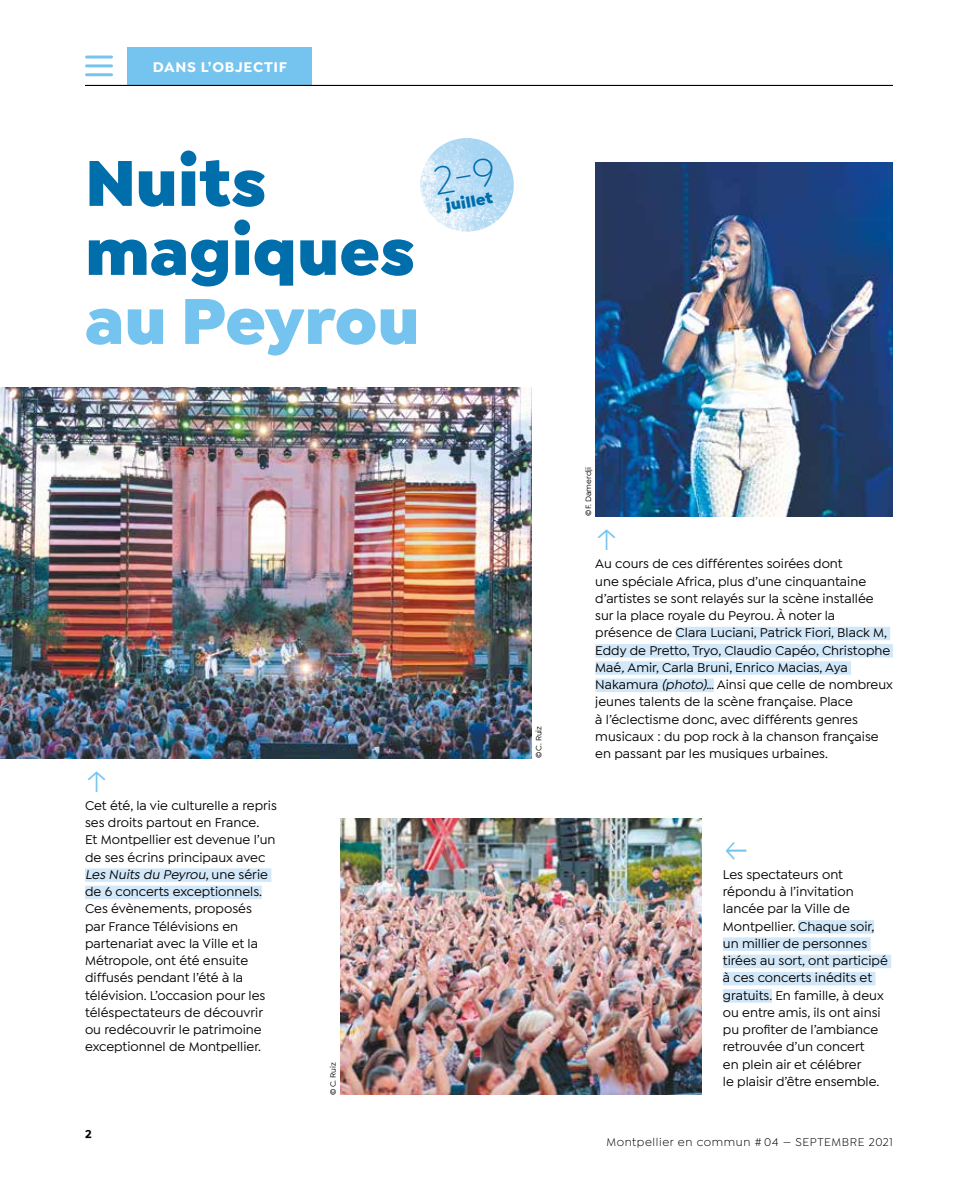
<style>
.page{position:relative;width:978px;height:1191px;background:#fff}
.page>*{position:absolute;margin:0;border:0;box-sizing:border-box;transform-origin:0 0}
.Titre_46pt{font:900 69px/69px "Isidora Sans";color:#006eab}
.t1{font:900 16.5px "Isidora Sans";color:#006eab}
.t2{font:700 15px "Isidora Sans";letter-spacing:.05em;color:#fff}
.Texte_secondaire_-_j{font:500 13.5px/17.2px "Isidora Sans";color:#000}
.t3{font:12px "Isidora Sans";letter-spacing:.05em;color:#000}
.t4{font:700 12px "Isidora Sans";color:#000}
.t5{font:500 8.25px "Isidora Sans";color:#000}
.s1{color:#74c4ef}
.s2{font-style:italic}
</style>
<div class="page">
<img style="left:340px;top:818px;width:362px;height:276px">
<img style="left:0;top:387px;width:531px;height:371px">
<img style="left:595px;top:163px;width:298px;height:353px">
<div style="left:85px;top:868px;width:186px;height:14px;background:#d2e8f9"></div>
<div style="left:85px;top:885px;width:177px;height:14px;background:#d2e8f9"></div>
<div style="left:676px;top:627px;width:214px;height:13px;background:#d2e8f9"></div>
<div style="left:595px;top:644px;width:298px;height:13px;background:#d2e8f9"></div>
<div style="left:595px;top:661px;width:256px;height:14px;background:#d2e8f9"></div>
<div style="left:595px;top:678px;width:119px;height:14px;background:#d2e8f9"></div>
<div style="left:798px;top:920px;width:76px;height:13px;background:#d2e8f9"></div>
<div style="left:723px;top:937px;width:148px;height:14px;background:#d2e8f9"></div>
<div style="left:723px;top:954px;width:168px;height:14px;background:#d2e8f9"></div>
<div style="left:723px;top:972px;width:152px;height:13px;background:#d2e8f9"></div>
<div style="left:723px;top:989px;width:49px;height:13px;background:#d2e8f9"></div>
<img style="left:420px;top:138px;width:94px;height:94px">
<div style="left:128px;top:47px;width:184px;height:38px;background:#74c4ef"></div>
<hr style="left:87px;top:56px;width:25px;height:2px;background:#74c4ef">
<hr style="left:87px;top:64px;width:25px;height:3px;background:#74c4ef">
<hr style="left:87px;top:73px;width:25px;height:3px;background:#74c4ef">
<hr style="left:85px;top:85px;width:808px;height:1px;background:#000">
<svg style="left:433px;top:157px;width:63px;height:37px;background:#bbddf4"></svg>
<p class="t2" style="left:153px;top:57px;width:136px">DANS L’OBJECTIF</p>
<p class="Titre_46pt" style="left:85px;top:148px;width:336px">Nuits magiques <span class="s1">au Peyrou</span></p>
<p class="t1" style="left:444px;top:195px;width:49px;rotate:-10deg">juillet</p>
<p class="Texte_secondaire_-_j" style="left:85px;top:796px;width:193px">Cet été, la vie culturelle a repris ses droits partout en France.<br>Et Montpellier est devenue l’un de ses écrins principaux avec<br><span class="s2">Les Nuits du Peyrou</span>, u n e s é ri e de 6 concerts exceptionnels.<br>Ces évènements, proposés<br>par France Télévisions en partenariat avec la Ville et la<br>Métropole, ont été ensuite diffusés pendant l’été à la télévision. L’occasion pour les téléspectateurs de découvrir ou redécouvrir le patrimoine exceptionnel de Montpellier.</p>
<p class="t4" style="left:85px;top:1126px;width:8px">2</p>
<p class="t5" style="left:329px;top:1094px;width:34px;rotate:-90deg">©C. Ruiz</p>
<p class="t5" style="left:534px;top:758px;width:34px;rotate:-90deg">©C. Ruiz</p>
<p class="t5" style="left:584px;top:516px;width:50px;rotate:-90deg">©F. Damerdji</p>
<p class="Texte_secondaire_-_j" style="left:595px;top:555px;width:299px">Au cours de ces différentes soirées dont<br>une spéciale Africa, plus d’une cinquantaine d’artistes se sont relayés sur la scène installée sur la place royale du Peyrou. À noter la présence de Clara Luciani, Patrick Fiori, Black M, Eddy de Pretto, Tryo, Claudio Capéo, Christophe Maé<span class="s2">,</span>Amir, Carla Bruni, Enrico Macias, Aya Nakamura <span class="s2">(photo)</span>… Ainsi que celle de nombreux jeunes talents de la scène française. Place<br>à l’éclectisme donc, avec différents genres musicaux : du pop rock à la chanson française en passant par les musiques urbaines.</p>
<p class="Texte_secondaire_-_j" style="left:723px;top:865px;width:166px">Les spectateurs ont répondu à l’invitation lancée par la Ville de<br>Montpellier. Chaque soir, un millier de personnes tirées au sort, ont participé à ces concerts inédits et gratuits. En famille, à deux ou entre amis, ils ont ainsi pu profiter de l’ambiance retrouvée d’un concert<br>en plein air et célébrer<br>le plaisir d’être ensemble.</p>
<p class="t3" style="left:606px;top:1135px;width:288px">Montpellier en commun # 04 — SEPTEMBRE 2021</p>
</div>
